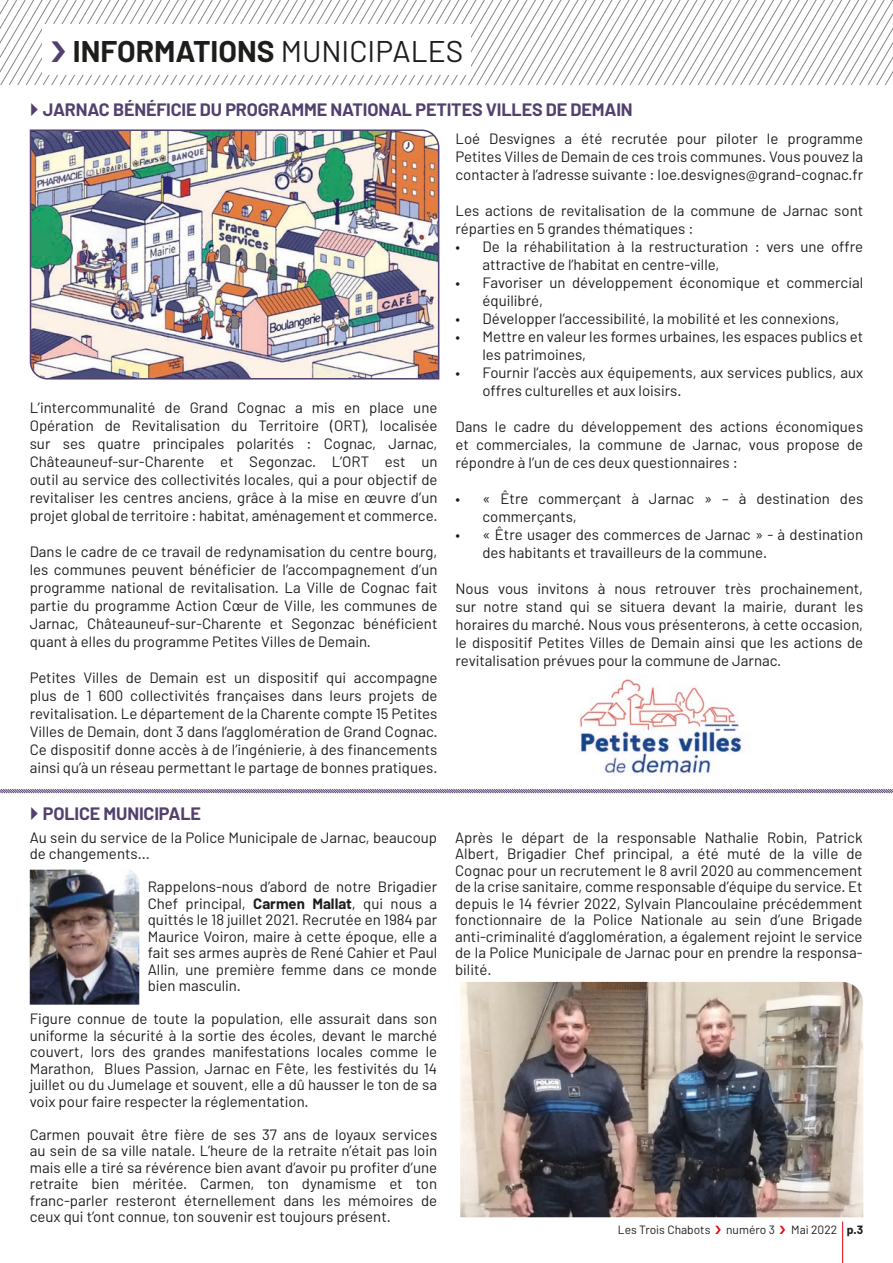
<style>
.page{position:relative;width:893px;height:1263px;background:#fff}
.page>*{position:absolute;margin:0;border:0;box-sizing:border-box;transform-origin:0 0}
.t1{font:700 30px "Barlow";color:#1d1d1b}
.t2{font:700 18px "Barlow";letter-spacing:-.01em;color:#52416f}
.t3{font:15px/18px "Barlow";color:#1d1d1b;text-align:justify}
.t4{font:12px "Barlow";color:#1d1d1b}
.s1{font-weight:400}
.s2{font-weight:700}
</style>
<div class="page">
<hr style="left:842px;top:1221px;width:1px;height:42px;background:#e30614">
<img style="left:29px;top:129px;width:411px;height:251px">
<img style="left:578px;top:679px;width:164px;height:96px">
<svg style="left:0;top:789px;width:893px;height:5px;background:#aaa2b8"></svg>
<img style="left:30px;top:870px;width:109px;height:135px">
<img style="left:460px;top:982px;width:403px;height:235px">
<svg style="left:0;top:0;width:893px;height:85px"></svg>
<p class="t1" style="left:73px;top:32px;width:392px">INFORMATIONS <span class="s1">MUNICIPALES</span></p>
<p class="t2" style="left:43px;top:98px;width:591px">JARNAC BÉNÉFICIE DU PROGRAMME NATIONAL PETITES VILLES DE DEMAIN</p>
<p class="t3" style="left:30px;top:398px;width:409px">L’intercommunalité de Grand Cognac a mis en place une Opération de Revitalisation du Territoire (ORT), localisée sur ses quatre principales polarités : Cognac, Jarnac, Châteauneuf-sur-Charente et Segonzac. L’ORT est un outil au service des collectivités locales, qui a pour objectif de revitaliser les centres anciens, grâce à la mise en œuvre d’un projet global de territoire : habitat, aménagement et commerce.</p>
<p class="t3" style="left:30px;top:542px;width:409px">Dans le cadre de ce travail de redynamisation du centre bourg, les communes peuvent bénéficier de l’accompagnement d’un programme national de revitalisation. La Ville de Cognac fait partie du programme Action Cœur de Ville, les communes de Jarnac, Châteauneuf-sur-Charente et Segonzac bénéficient quant à elles du programme Petites Villes de Demain.</p>
<p class="t3" style="left:30px;top:668px;width:409px">Petites Villes de Demain est un dispositif qui accompagne plus de 1 600 collectivités françaises dans leurs projets de revitalisation. Le département de la Charente compte 15 Petites Villes de Demain, dont 3 dans l’agglomération de Grand Cognac.<br>Ce dispositif donne accès à de l’ingénierie, à des financements ainsi qu’à un réseau permettant le partage de bonnes pratiques.</p>
<p class="t2" style="left:43px;top:802px;width:160px">POLICE MUNICIPALE</p>
<p class="t3" style="left:30px;top:829px;width:409px;line-height:16.5px">Au sein du service de la Police Municipale de Jarnac, beaucoup de changements...</p>
<p class="t3" style="left:148px;top:878px;width:291px;line-height:16.5px">Rappelons-nous d’abord de notre Brigadier Chef principal, <span class="s2">Carmen Mallat</span>, qui nous a quittés le 18 juillet 2021. Recrutée en 1984 par Maurice Voiron, maire à cette époque, elle a fait ses armes auprès de René Cahier et Paul Allin, une première femme dans ce monde bien masculin.</p>
<p class="t3" style="left:30px;top:1010px;width:409px;line-height:16.5px">Figure connue de toute la population, elle assurait dans son uniforme la sécurité à la sortie des écoles, devant le marché couvert, lors des grandes manifestations locales comme le Marathon, Blues Passion, Jarnac en Fête, les festivités du 14 juillet ou du Jumelage et souvent, elle a dû hausser le ton de sa voix pour faire respecter la réglementation.</p>
<p class="t3" style="left:30px;top:1126px;width:409px;line-height:16.5px">Carmen pouvait être fière de ses 37 ans de loyaux services au sein de sa ville natale. L’heure de la retraite n’était pas loin mais elle a tiré sa révérence bien avant d’avoir pu profiter d’une retraite bien méritée. Carmen, ton dynamisme et ton franc-parler resteront éternellement dans les mémoires de ceux qui t’ont connue, ton souvenir est toujours présent.</p>
<p class="t3" style="left:455px;top:130px;width:409px">Loé Desvignes a été recrutée pour piloter le programme Petites Villes de Demain de ces trois communes. Vous pouvez la contacter à l’adresse suivante : loe.desvignes@grand-cognac.fr</p>
<p class="t3" style="left:455px;top:202px;width:409px">Les actions de revitalisation de la commune de Jarnac sont réparties en 5 grandes thématiques :</p>
<p class="t3" style="left:482px;top:238px;width:382px;text-indent:-27px">• De la réhabilitation à la restructuration : vers une offre attractive de l’habitat en centre-ville,</p>
<p class="t3" style="left:482px;top:274px;width:382px;text-indent:-27px">• Favoriser un développement économique et commercial équilibré,</p>
<p class="t3" style="left:455px;top:310px;width:385px">• Développer l’accessibilité, la mobilité et les connexions,</p>
<p class="t3" style="left:482px;top:328px;width:382px;text-indent:-27px">• Mettre en valeur les formes urbaines, les espaces publics et les patrimoines,</p>
<p class="t3" style="left:482px;top:364px;width:382px;text-indent:-27px">• Fournir l’accès aux équipements, aux services publics, aux offres culturelles et aux loisirs.</p>
<p class="t3" style="left:455px;top:418px;width:409px">Dans le cadre du développement des actions économiques et commerciales, la commune de Jarnac, vous propose de répondre à l’un de ces deux questionnaires :</p>
<p class="t3" style="left:482px;top:490px;width:382px;text-indent:-27px">• « Être commerçant à Jarnac » – à destination des commerçants,</p>
<p class="t3" style="left:482px;top:526px;width:382px;text-indent:-27px">• « Être usager des commerces de Jarnac » - à destination des habitants et travailleurs de la commune.</p>
<p class="t3" style="left:455px;top:580px;width:409px">Nous vous invitons à nous retrouver très prochainement, sur notre stand qui se situera devant la mairie, durant les horaires du marché. Nous vous présenterons, à cette occasion, le dispositif Petites Villes de Demain ainsi que les actions de revitalisation prévues pour la commune de Jarnac.</p>
<p class="t3" style="left:455px;top:829px;width:409px;line-height:16.5px">Après le départ de la responsable Nathalie Robin, Patrick Albert, Brigadier Chef principal, a été muté de la ville de Cognac pour un recrutement le 8 avril 2020 au commencement de la crise sanitaire, comme responsable d’équipe du service. Et depuis le 14 février 2022, Sylvain Plancoulaine précédemment fonctionnaire de la Police Nationale au sein d’une Brigade anti-criminalité d’agglomération, a également rejoint le service de la Police Municipale de Jarnac pour en prendre la responsa&shy;bilité.</p>
<p class="t4" style="left:618px;top:1222px;width:94px">Les Trois Chabots</p>
<p class="t4" style="left:726px;top:1222px;width:50px">numéro 3</p>
<p class="t4" style="left:791px;top:1222px;width:74px">Mai 2022 <span class="s2">p.3</span></p>
</div>
